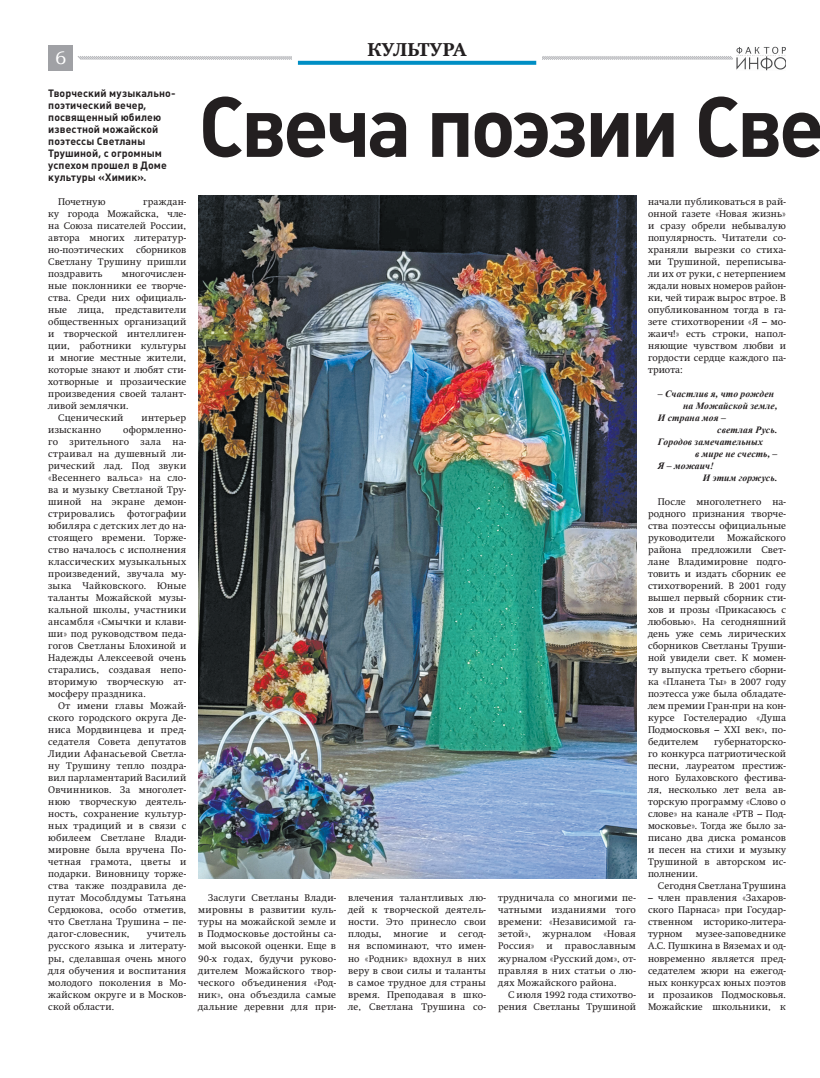
<style>
.page{position:relative;width:820px;height:1078px;background:#fff}
.page>*{position:absolute;margin:0;border:0;box-sizing:border-box;transform-origin:0 0}
.Заголовок_основной_50{font:84px "Plumb Bold C";letter-spacing:-.05em;color:#231f20}
.t1{font:18px "Swift Extra Bold C";letter-spacing:.015em;color:#231f20}
.t2{font:18px "Bookman Old Style";color:#fff}
.Лид_основной{font:10.5px/12px "Plumb Bold C";letter-spacing:.005em;color:#231f20}
.Текст{font:9.6px/12px "Swift C";letter-spacing:.02em;color:#231f20;text-align:justify}
.Текст-2{font:italic 700 9.6px "Times New Roman";letter-spacing:.01em;color:#231f20}
</style>
<div class="page">
<div style="left:48px;top:45px;width:25px;height:25px;background:#a0a1a5"></div>
<svg style="left:77px;top:56px;width:655px;height:4px;background:#cfd0d3"></svg>
<img style="left:732px;top:46px;width:53px;height:24px">
<div style="left:292px;top:43px;width:249px;height:26px;background:#fff"></div>
<svg style="left:298px;top:61px;width:238px;height:4px"></svg>
<img style="left:198px;top:196px;width:437px;height:681px">
<h2 class="t2" style="left:55px;top:46px;width:13px">6</h2>
<p class="Лид_основной" style="left:48px;top:87px;width:129px">Творческий музыкально&shy;поэтический вечер, посвященный юбилею известной можайской поэтессы Светланы<br>Трушиной, с огромным успехом прошел в Доме культуры «Химик».</p>
<p class="Текст" style="left:58px;top:195px;width:49px">Почетную</p>
<p class="Текст" style="left:48px;top:195px;width:139px;text-indent:95px">граждан&shy;ку города Можайска, чле&shy;на Союза писателей России, автора многих литератур&shy;но-поэтических</p>
<p class="Текст" style="left:48px;top:243px;width:139px;text-indent:88px">сборников Светлану Трушину пришли поздравить</p>
<p class="Текст" style="left:48px;top:267px;width:139px;text-indent:74px">многочислен&shy;ные поклонники ее творче&shy;ства. Среди них официаль&shy;ные лица, представители общественных организаций и творческой интеллиген&shy;ции, работники культуры и многие местные жители, которые знают и любят сти&shy;хотворные и прозаические произведения своей талант&shy;ливой землячки.</p>
<p class="Текст" style="left:58px;top:411px;width:67px">Сценический</p>
<p class="Текст" style="left:141px;top:411px;width:46px">интерьер</p>
<p class="Текст" style="left:48px;top:423px;width:54px">изысканно</p>
<p class="Текст" style="left:48px;top:423px;width:139px;text-indent:75px">оформленно&shy;го зрительного зала на&shy;страивал на душевный ли&shy;рический лад. Под звуки «Весеннего вальса» на сло&shy;ва и музыку Светланой Тру&shy;шиной на экране демон&shy;стрировались</p>
<p class="Текст" style="left:48px;top:507px;width:139px;text-indent:79px">фотографии юбиляра с детских лет до на&shy;стоящего времени. Торже&shy;ство началось с исполнения классических музыкальных произведений, звучала му&shy;зыка Чайковского. Юные таланты Можайской музы&shy;кальной школы, участники ансамбля «Смычки и клави&shy;ши» под руководством педа&shy;гогов Светланы Блохиной и Надежды Алексеевой очень старались, создавая непо&shy;вторимую творческую ат&shy;мосферу праздника.</p>
<p class="Текст" style="left:48px;top:699px;width:139px;text-indent:10px">От имени главы Можай&shy;ского городского округа Де&shy;ниса Мордвинцева и пред&shy;седателя Совета депутатов Лидии Афанасьевой Светла&shy;ну Трушину тепло поздра&shy;вил парламентарий Василий Овчинников. За многолет&shy;нюю творческую деятель&shy;ность, сохранение культур&shy;ных традиций и в связи с юбилеем Светлане Влади&shy;мировне была вручена По&shy;четная грамота, цветы и подарки. Виновницу торже&shy;ства также поздравила де&shy;путат Мособлдумы Татьяна Сердюкова, особо отметив, что Светлана Трушина – пе&shy;дагог-словесник,</p>
<p class="Текст" style="left:48px;top:927px;width:139px;text-indent:99px">учитель русского языка и литерату&shy;ры, сделавшая очень много для обучения и воспитания молодого поколения в Мо&shy;жайском округе и в Москов&shy;ской области.</p>
<p class="t1" style="left:367px;top:39px;width:101px">КУЛЬТУРА</p>
<p class="Заголовок_основной_50" style="left:198px;top:79px;width:628px">Свеча поэзии Све</p>
<p class="Текст" style="left:198px;top:891px;width:139px;text-indent:10px">Заслуги Светланы Влади&shy;мировны в развитии куль&shy;туры на можайской земле и в Подмосковье достойны са&shy;мой высокой оценки. Еще в 90-х годах, будучи руково&shy;дителем Можайского твор&shy;ческого объединения «Род&shy;ник», она объездила самые дальние деревни для при-</p>
<p class="Текст" style="left:348px;top:891px;width:139px">влечения талантливых лю&shy;дей к творческой деятель&shy;ности. Это принесло свои плоды, многие и сегод&shy;ня вспоминают, что имен&shy;но «Родник» вдохнул в них веру в свои силы и таланты в самое трудное для страны время. Преподавая в шко&shy;ле, Светлана Трушина со-</p>
<p class="Текст" style="left:498px;top:891px;width:139px">трудничала со многими пе&shy;чатными изданиями того времени: «Независимой га&shy;зетой», журналом «Новая Россия» и православным журналом «Русский дом», от&shy;правляя в них статьи о лю&shy;дях Можайского района.</p>
<p class="Текст" style="left:498px;top:987px;width:139px;text-align:right">С июля 1992 года стихотво&shy;рения Светланы Трушиной</p>
<p class="Текст" style="left:647px;top:195px;width:139px">начали публиковаться в рай&shy;онной газете «Новая жизнь» и сразу обрели небывалую популярность. Читатели со&shy;храняли вырезки со стиха&shy;ми Трушиной, переписыва&shy;ли их от руки, с нетерпением ждали новых номеров район&shy;ки, чей тираж вырос втрое. В опубликованном тогда в га&shy;зете стихотворении «Я – мо&shy;жаич!» есть строки, напол&shy;няющие чувством любви и гордости сердце каждого па&shy;триота:</p>
<p class="Текст-2" style="left:657px;top:387px;width:118px">– Счастлив я, что рожден</p>
<p class="Текст-2" style="left:683px;top:399px;width:96px">на Можайской земле,</p>
<p class="Текст-2" style="left:657px;top:411px;width:69px">И страна моя –</p>
<p class="Текст-2" style="left:717px;top:423px;width:62px">светлая Русь.</p>
<p class="Текст-2" style="left:657px;top:435px;width:106px">Городов замечательных</p>
<p class="Текст-2" style="left:695px;top:447px;width:84px">в мире не счесть, –</p>
<p class="Текст-2" style="left:657px;top:459px;width:57px">Я – можаич!</p>
<p class="Текст-2" style="left:702px;top:471px;width:76px">И этим горжусь.</p>
<p class="Текст" style="left:647px;top:495px;width:139px;text-indent:10px">После многолетнего на&shy;родного признания творче&shy;ства поэтессы официальные руководители</p>
<p class="Текст" style="left:647px;top:531px;width:139px;text-indent:79px">Можайского района предложили Свет&shy;лане Владимировне подго&shy;товить и издать сборник ее стихотворений. В 2001 году вышел первый сборник сти&shy;хов и прозы «Прикасаюсь с любовью». На сегодняшний день уже семь лирических сборников Светланы Труши&shy;ной увидели свет. К момен&shy;ту выпуска третьего сборни&shy;ка «Планета Ты» в 2007 году поэтесса уже была обладате&shy;лем премии Гран-при на кон&shy;курсе Гостелерадио «Душа Подмосковья – XXI век», по&shy;бедителем</p>
<p class="Текст" style="left:647px;top:735px;width:139px;text-indent:66px">губернаторско&shy;го конкурса патриотической песни, лауреатом престиж&shy;ного Булаховского фестива&shy;ля, несколько лет вела ав&shy;торскую программу «Слово о слове» на канале «РТВ – Под&shy;московье». Тогда же было за&shy;писано два диска романсов и песен на стихи и музыку Трушиной в авторском ис&shy;полнении.</p>
<p class="Текст" style="left:657px;top:879px;width:129px">Сегодня Светлана Трушина</p>
<p class="Текст" style="left:647px;top:891px;width:139px">– член правления «Захаров&shy;ского Парнаса» при Государ&shy;ственном историко-литера&shy;турном</p>
<p class="Текст" style="left:647px;top:927px;width:139px;text-indent:48px">музее-заповеднике А.С. Пушкина в Вяземах и од&shy;новременно является пред&shy;седателем жюри на ежегод&shy;ных конкурсах юных поэтов и прозаиков Подмосковья.<br>Можайские школьники, к</p>
</div>
